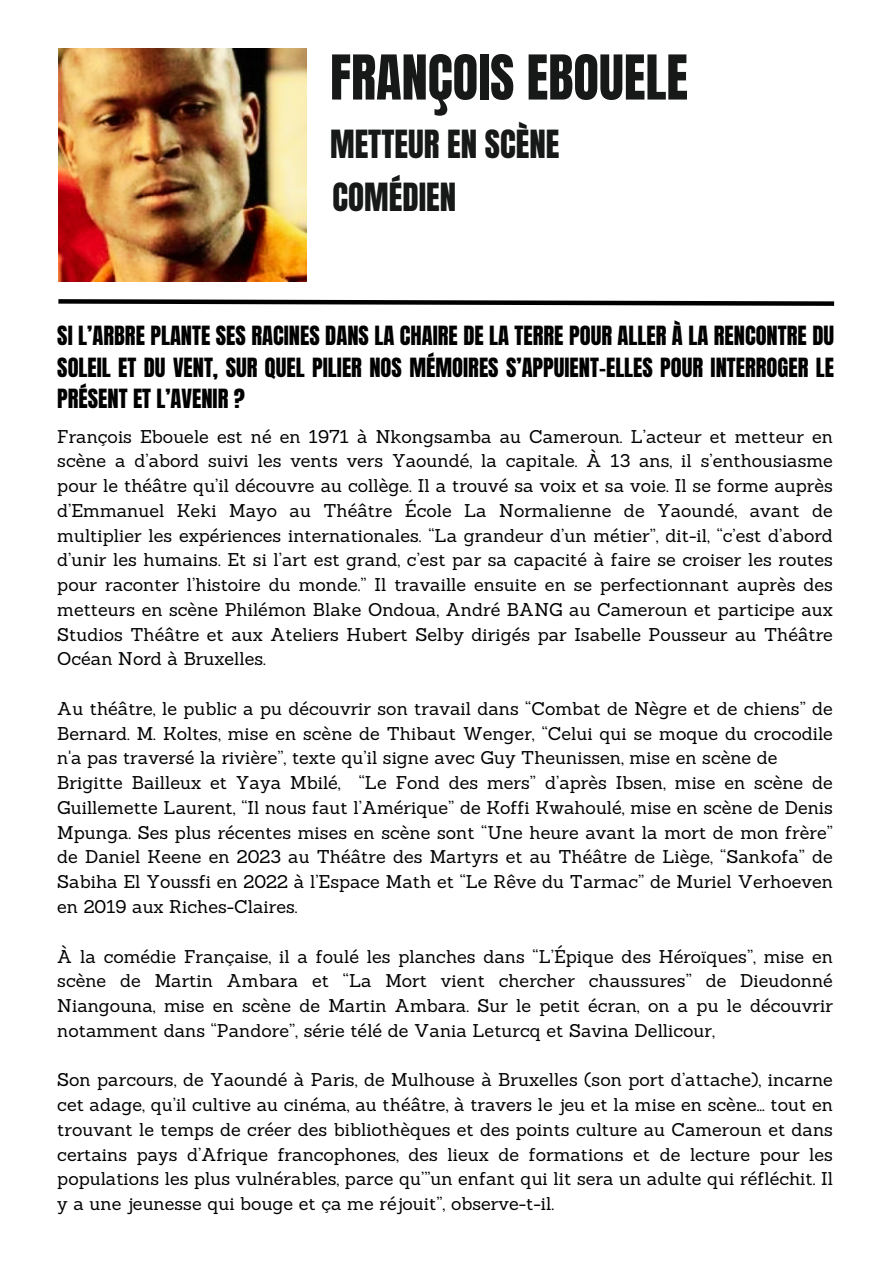
<style>
.page{position:relative;width:894px;height:1264px;background:#fff}
.page>*{position:absolute;margin:0;border:0;box-sizing:border-box;transform-origin:0 0}
.t1{font:52.5px "Anton";color:#171818}
.t2{font:33px "Anton";color:#171818}
.t3{font:22.5px/31.2px "Anton";color:#000;text-align:justify}
.t4{font:18px/24.8px "Sanchez";color:#000;text-align:justify}
</style>
<div class="page">
<img style="left:59px;top:48px;width:247px;height:233px">
<svg style="left:58px;top:299px;width:777px;height:7px"></svg>
<p class="t1" style="left:330px;top:40px;width:359px">FRANÇOIS EBOUELE</p>
<h1 class="t2" style="left:330px;top:120px;width:231px">METTEUR EN SCÈNE</h1>
<h4 class="t2" style="left:332px;top:173px;width:125px">COMÉDIEN</h4>
<h2 class="t3" style="left:57px;top:321px;width:778px">SI L’ARBRE PLANTE SES RACINES DANS LA CHAIRE DE LA TERRE POUR ALLER À LA RENCONTRE DU SOLEIL ET DU VENT, SUR QUEL PILIER NOS MÉMOIRES S’APPUIENT-ELLES POUR INTERROGER LE PRÉSENT ET L’AVENIR ?</h2>
<h2 class="t4" style="left:57px;top:423px;width:777px">François Ebouele est né en 1971 à Nkongsamba au Cameroun. L’acteur et metteur en scène a d’abord suivi les vents vers Yaoundé, la capitale. À 13 ans, il s’enthousiasme pour le théâtre qu’il découvre au collège. Il a trouvé sa voix et sa voie. Il se forme auprès d’Emmanuel Keki Mayo au Théâtre École La Normalienne de Yaoundé, avant de multiplier les expériences internationales. “La grandeur d’un métier”, dit-il, “c’est d’abord d’unir les humains. Et si l’art est grand, c’est par sa capacité à faire se croiser les routes pour raconter l’histoire du monde.” Il travaille ensuite en se perfectionnant auprès des metteurs en scène Philémon Blake Ondoua, André BANG au Cameroun et participe aux Studios Théâtre et aux Ateliers Hubert Selby dirigés par Isabelle Pousseur au Théâtre Océan Nord à Bruxelles.</h2>
<p class="t4" style="left:57px;top:696px;width:777px;text-align:left">Au théâtre, le public a pu découvrir son travail dans “Combat de Nègre et de chiens” de Bernard. M. Koltes, mise en scène de Thibaut Wenger, “Celui qui se moque du crocodile n'a pas traversé la rivière”, texte qu’il signe avec Guy Theunissen, mise en scène de Brigitte Bailleux et Yaya Mbilé, “Le Fond des mers” d’après Ibsen, mise en scène de Guillemette Laurent, “Il nous faut l’Amérique” de Koffi Kwahoulé, mise en scène de Denis Mpunga. Ses plus récentes mises en scène sont “Une heure avant la mort de mon frère” de Daniel Keene en 2023 au Théâtre des Martyrs et au Théâtre de Liège, “Sankofa” de Sabiha El Youssfi en 2022 à l’Espace Math et “Le Rêve du Tarmac” de Muriel Verhoeven en 2019 aux Riches-Claires.</p>
<p class="t4" style="left:57px;top:943px;width:777px">À la comédie Française, il a foulé les planches dans “L’Épique des Héroïques”, mise en scène de Martin Ambara et “La Mort vient chercher chaussures” de Dieudonné Niangouna, mise en scène de Martin Ambara. Sur le petit écran, on a pu le découvrir notamment dans “Pandore”, série télé de Vania Leturcq et Savina Dellicour,</p>
<h3 class="t4" style="left:57px;top:1067px;width:777px">Son parcours, de Yaoundé à Paris, de Mulhouse à Bruxelles (son port d’attache), incarne cet adage, qu’il cultive au cinéma, au théâtre, à travers le jeu et la mise en scène... tout en trouvant le temps de créer des bibliothèques et des points culture au Cameroun et dans certains pays d’Afrique francophones, des lieux de formations et de lecture pour les populations les plus vulnérables, parce qu’”un enfant qui lit sera un adulte qui réfléchit. Il y a une jeunesse qui bouge et ça me réjouit”, observe-t-il.</h3>
</div>
